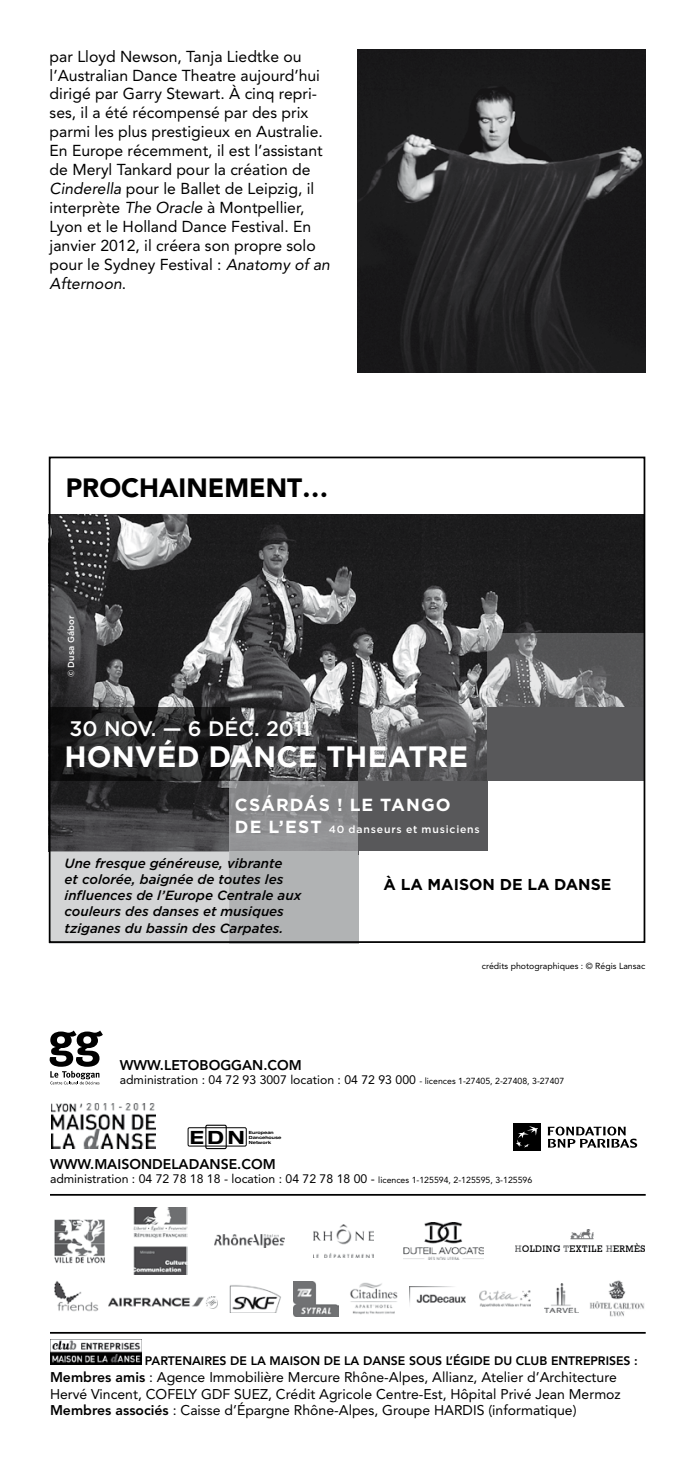
<style>
.page{position:relative;width:695px;height:1474px;background:#fff}
.page>*{position:absolute;margin:0;border:0;box-sizing:border-box;transform-origin:0 0}
.t1{font:700 29.22px "Gotham";letter-spacing:-.005em;color:#fff}
.t2{font:900 26.25px "Avenir";color:#000}
.t3{font:500 21px "Gotham";color:#fff}
.t4{font:700 expanded 18.38px "Helvetica Neue";color:#000}
.t5{font:700 17.5px "Gotham";letter-spacing:.06em;color:#fff}
.t6{font:15.75px/18.9px "Avenir";color:#000}
.t7{font:700 15.75px "Gotham";color:#000}
.t8{font:14px/16.8px "Avenir";color:#000}
.t9{font:800 14px "Avenir";color:#000}
.t10{font:italic 500 13.3px/16.1px "Gotham";color:#000}
.t11{font:12.25px "Avenir";color:#000}
.t12{font:800 12.25px "Avenir";color:#000}
.t13{font:500 10.5px "Gotham";letter-spacing:.08em;color:#fff}
.t14{font:8.75px "Avenir";color:#000}
.t15{font:500 8.75px "Gotham";color:#fff}
.t16{font:700 expanded 4.2px/4.9px "Helvetica Neue";color:#000}
.s1{font-style:italic}
.s2{font-weight:700;font-size:17.5px}
.s3{font-size:8.75px}
.s4{font-weight:800}
</style>
<div class="page">
<img style="left:50px;top:1339px;width:91px;height:25px">
<hr style="left:50px;top:1331px;width:595px;height:2px;background:#000">
<hr style="left:50px;top:1193px;width:595px;height:2px;background:#000">
<img style="left:51px;top:1103px;width:105px;height:45px">
<div style="left:188px;top:1127px;width:58px;height:19px;border:1px solid #000"></div>
<div style="left:205px;top:1124px;width:22px;height:25px;border:1px solid #000"></div>
<div style="left:513px;top:1123px;width:28px;height:28px;background:#000"></div>
<svg style="left:516px;top:1126px;width:22px;height:21px"></svg>
<svg style="left:547px;top:1126px;width:90px;height:21px"></svg>
<img style="left:515px;top:1229px;width:129px;height:22px">
<img style="left:403px;top:1222px;width:80px;height:37px">
<img style="left:214px;top:1234px;width:70px;height:13px">
<img style="left:313px;top:1224px;width:60px;height:33px">
<img style="left:133px;top:1207px;width:54px;height:67px">
<img style="left:54px;top:1219px;width:51px;height:45px">
<img style="left:109px;top:1296px;width:109px;height:12px">
<img style="left:479px;top:1290px;width:51px;height:16px">
<img style="left:54px;top:1281px;width:45px;height:31px">
<img style="left:229px;top:1285px;width:52px;height:27px">
<img style="left:544px;top:1283px;width:32px;height:29px">
<img style="left:590px;top:1280px;width:55px;height:37px">
<img style="left:350px;top:1282px;width:48px;height:33px">
<img style="left:293px;top:1281px;width:45px;height:35px">
<img style="left:410px;top:1286px;width:55px;height:17px">
<svg style="left:50px;top:1030px;width:53px;height:54px"></svg>
<img style="left:357px;top:50px;width:288px;height:322px">
<img style="left:52px;top:514px;width:590px;height:337px">
<div style="left:229px;top:851px;width:130px;height:92px;background:#b1b3b4"></div>
<div style="left:488px;top:781px;width:156px;height:162px;background:#fff"></div>
<div style="left:229px;top:781px;width:130px;height:69px;background:linear-gradient(to right,#8c8c8e,#8c8c8e)"></div>
<svg style="left:52px;top:707px;width:177px;height:74px;background:#222223"></svg>
<div style="left:49px;top:851px;width:180px;height:92px;background:#d3d4d5"></div>
<svg style="left:359px;top:707px;width:129px;height:74px;background:#656566"></svg>
<svg style="left:488px;top:633px;width:154px;height:74px;background:#717173"></svg>
<div style="left:488px;top:707px;width:156px;height:74px;background:#58585a"></div>
<div style="left:359px;top:781px;width:129px;height:74px;background:#58585a"></div>
<div style="left:359px;top:851px;width:153px;height:92px;background:#fff"></div>
<div style="left:49px;top:456px;width:596px;height:487px;border:2px solid #000"></div>
<p class="t6" style="left:50px;top:47px;width:282px">par Lloyd Newson, Tanja Liedtke ou l’Australian Dance Theatre aujourd’hui dirigé par Garry Stewart. À cinq repri&shy;ses, il a été récompensé par des prix parmi les plus prestigieux en Australie.<br>En Europe récemment, il est l’assistant de Meryl Tankard pour la création de <span class="s1">Cinderella</span> pour le Ballet de Leipzig, il interprète <span class="s1">The Oracle</span> à Montpellier, Lyon et le Holland Dance Festival. En janvier 2012, il créera son propre solo pour le Sydney Festival : <span class="s1">Anatomy of an Afternoon</span>.</p>
<h2 class="t2" style="left:66px;top:472px;width:264px">PROCHAINEMENT…</h2>
<p class="t15" style="left:65px;top:677px;width:63px;rotate:-90deg">© Dusa Gábor</p>
<h3 class="t3" style="left:69px;top:714px;width:242px">30 NOV. — 6 déc. 2011</h3>
<h1 class="t1" style="left:64px;top:740px;width:405px">HONVÉD DANCE THEATRE</h1>
<p class="t5" style="left:235px;top:792px;width:217px">CSÁRDÁS ! LE TANGO</p>
<p class="t13" style="left:235px;top:822px;width:246px"><span class="s2">DE L’EST</span> 40 danseurs et musiciens</p>
<p class="t10" style="left:64px;top:855px;width:238px">Une fresque généreuse, vibrante<br>et colorée, baignée de toutes les influences de l’Europe Centrale aux couleurs des danses et musiques tziganes du bassin des Carpates.</p>
<p class="t7" style="left:383px;top:874px;width:229px">À LA MAISON DE LA DANSE</p>
<p class="t14" style="left:481px;top:961px;width:165px">crédits photographiques : © Régis Lansac</p>
<p class="t9" style="left:120px;top:1056px;width:181px">WWW.LETOBOGGAN.COM</p>
<p class="t11" style="left:120px;top:1073px;width:446px">administration : 04 72 93 3007 location : 04 72 93 000 <span class="s3">- licences 1-27405, 2-27408, 3-27407</span></p>
<p class="t4" style="left:190px;top:1125px;width:57px">EDN</p>
<p class="t16" style="left:249px;top:1129px;width:34px">European<br>Dancehouse<br>Network</p>
<p class="t9" style="left:50px;top:1155px;width:225px">WWW.MAISONDELADANSE.COM</p>
<p class="t11" style="left:50px;top:1171px;width:484px">administration : 04 72 78 18 18 - location : 04 72 78 18 00 - <span class="s3">licences 1-125594, 2-125595, 3-125596</span></p>
<p class="t12" style="left:145px;top:1353px;width:494px">PARTENAIRES DE LA MAISON DE LA DANSE SOUS L’ÉGIDE DU CLUB ENTREPRISES :</p>
<p class="t8" style="left:50px;top:1368px;width:572px"><span class="s4">MEMBRES AMIS</span> : Agence Immobilière Mercure Rhône-Alpes, Allianz, Atelier d’Architecture<br>Hervé Vincent, COFELY GDF SUEZ, Crédit Agricole Centre-Est, Hôpital Privé Jean Mermoz<br><span class="s4">MEMBRES ASSOCIÉS</span> : Caisse d’Épargne Rhône-Alpes, Groupe HARDIS (informatique)</p>
</div>
